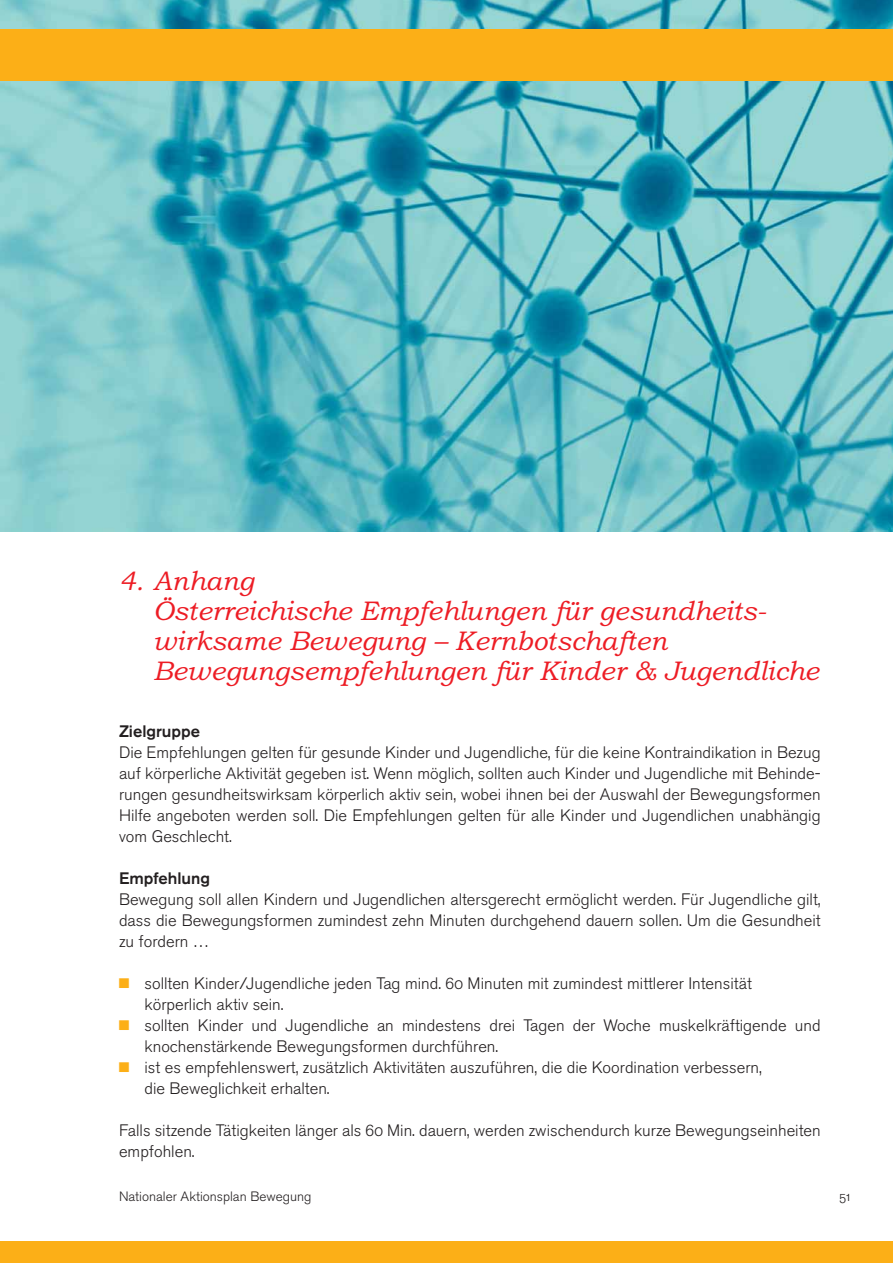
<style>
.page{position:relative;width:893px;height:1263px;background:#fff}
.page>*{position:absolute;margin:0;border:0;box-sizing:border-box;transform-origin:0 0}
.t1{font:italic 27px/30px "Bookman Old Style";color:#ed1c24}
.t2{font:16.5px/21px "Akzidenz Grotesk BE Light Os F";color:#231f20;text-align:justify}
.t3{font:500 16.5px "Akzidenz Grotesk BE";color:#231f20}
.t4{font:13.5px "Akzidenz Grotesk BE Light Os F";color:#231f20}
.s1{font-family:"Berthold Pi BQ";color:#fcaf17}
</style>
<div class="page">
<img style="left:0;top:0;width:893px;height:532px">
<div style="left:0;top:30px;width:893px;height:51px;background:#fcaf17"></div>
<div style="left:0;top:1242px;width:893px;height:21px;background:#fcaf17"></div>
<h1 class="t1" style="left:153px;top:568px;width:667px;text-indent:-34px">4. Anhang<br>Österreichische Empfehlungen für gesundheits&shy;wirksame Bewegung – Kernbotschaften Bewegungsempfehlungen für Kinder &amp; Jugendliche</h1>
<p class="t3" style="left:119px;top:725px;width:83px">Zielgruppe</p>
<p class="t2" style="left:119px;top:744px;width:703px">Die Empfehlungen gelten für gesunde Kinder und Jugendliche, für die keine Kontraindikation in Bezug auf körperliche Aktivität gegeben ist. Wenn möglich, sollten auch Kinder und Jugendliche mit Behinde&shy;rungen gesundheitswirksam körperlich aktiv sein, wobei ihnen bei der Auswahl der Bewegungsformen Hilfe angeboten werden soll. Die Empfehlungen gelten für alle Kinder und Jugendlichen unabhängig vom Geschlecht.</p>
<p class="t3" style="left:119px;top:872px;width:93px">Empfehlung</p>
<p class="t2" style="left:119px;top:891px;width:703px">Bewegung soll allen Kindern und Jugendlichen altersgerecht ermöglicht werden. Für Jugendliche gilt, dass die Bewegungsformen zumindest zehn Minuten durchgehend dauern sollen. Um die Gesundheit zu fordern …</p>
<p class="t2" style="left:119px;top:975px;width:634px"><span class="s1">7</span> sollten Kinder/Jugendliche jeden Tag mind. 60 Minuten mit zumindest mittlerer Intensität</p>
<p class="t2" style="left:145px;top:996px;width:141px">körperlich aktiv sein.</p>
<p class="t2" style="left:119px;top:1017px;width:703px"><span class="s1">7</span> sollten Kinder und Jugendliche an mindestens drei Tagen der Woche muskelkräftigende und</p>
<p class="t2" style="left:145px;top:1038px;width:355px">knochenstärkende Bewegungsformen durchführen.</p>
<p class="t2" style="left:119px;top:1059px;width:644px"><span class="s1">7</span> ist es empfehlenswert, zusätzlich Aktivitäten auszuführen, die die Koordination verbessern,</p>
<p class="t2" style="left:145px;top:1080px;width:187px">die Beweglichkeit erhalten.</p>
<p class="t2" style="left:119px;top:1122px;width:703px">Falls sitzende Tätigkeiten länger als 60 Min. dauern, werden zwischendurch kurze Bewegungseinheiten empfohlen.</p>
<p class="t4" style="left:119px;top:1191px;width:194px">Nationaler Aktionsplan Bewegung</p>
<p class="t4" style="left:839px;top:1191px;width:13px">51</p>
</div>
